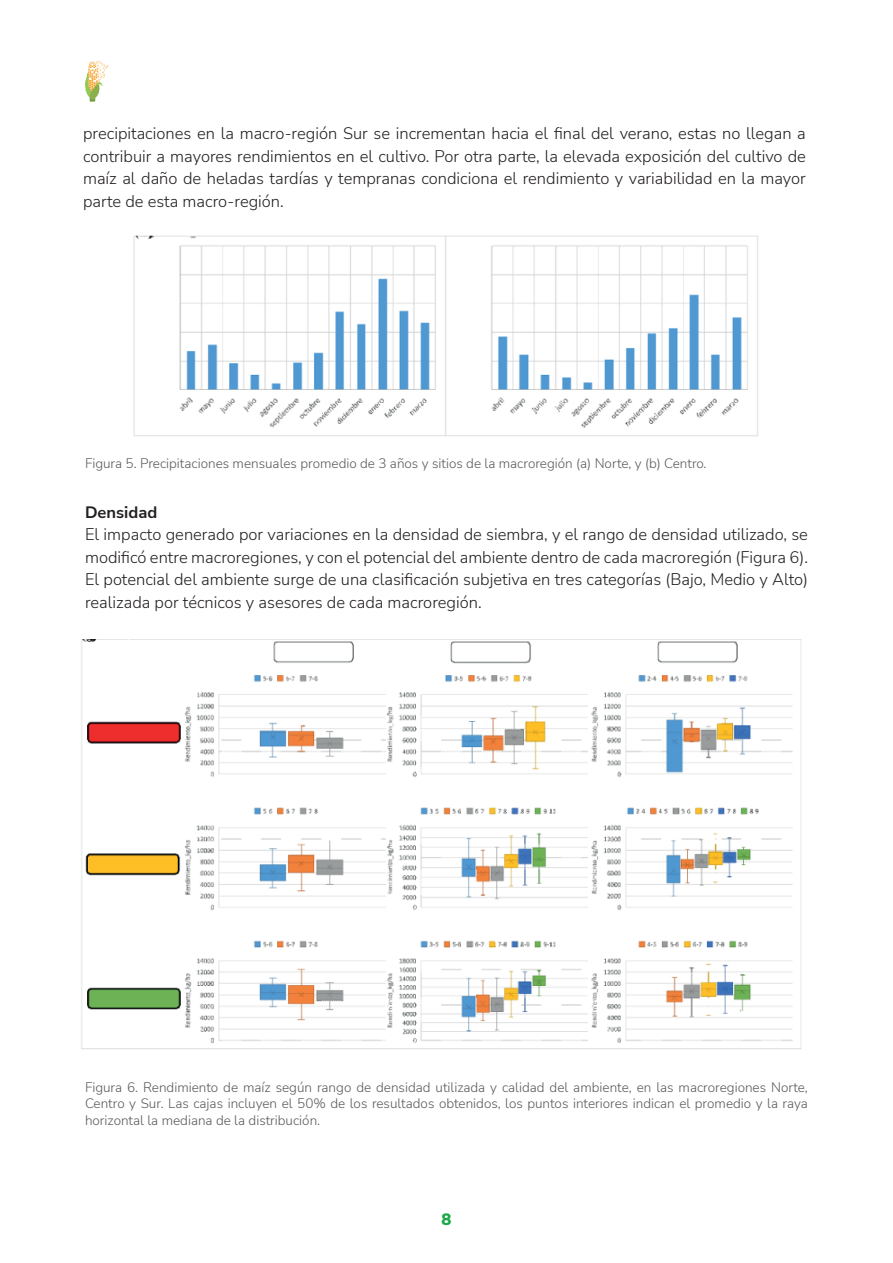
<style>
.page{position:relative;width:893px;height:1263px;background:#fff}
.page>*{position:absolute;margin:0;border:0;box-sizing:border-box;transform-origin:0 0}
.t1{font:300 16.5px/22.5px "Nunito Sans";color:#231f20;text-align:justify}
.t2{font:700 16.5px "Nunito Sans";color:#231f20}
.t3{font:900 16.5px "Nunito Sans";color:#1ca94a}
.t4{font:300 13.5px/16.5px "Nunito Sans";color:#575a5b;text-align:justify}
</style>
<div class="page">
<svg style="left:85px;top:61px;width:23px;height:41px"></svg>
<img style="left:133px;top:235px;width:625px;height:201px">
<img style="left:81px;top:639px;width:721px;height:410px">
<p class="t1" style="left:83px;top:122px;width:724px">precipitaciones en la macro-región Sur se incrementan hacia el final del verano, estas no llegan a contribuir a mayores rendimientos en el cultivo. Por otra parte, la elevada exposición del cultivo de maíz al daño de heladas tardías y tempranas condiciona el rendimiento y variabilidad en la mayor parte de esta macro-región.</p>
<p class="t4" style="left:85px;top:454px;width:623px">Figura 5. Precipitaciones mensuales promedio de 3 años y sitios de la macroregión (a) Norte, y (b) Centro.</p>
<p class="t2" style="left:85px;top:500px;width:74px">Densidad</p>
<p class="t1" style="left:85px;top:523px;width:724px">El impacto generado por variaciones en la densidad de siembra, y el rango de densidad utilizado, se modificó entre macroregiones, y con el potencial del ambiente dentro de cada macroregión (Figura 6).<br>El potencial del ambiente surge de una clasificación subjetiva en tres categorías (Bajo, Medio y Alto) realizada por técnicos y asesores de cada macroregión.</p>
<p class="t4" style="left:85px;top:1078px;width:724px">Figura 6. Rendimiento de maíz según rango de densidad utilizada y calidad del ambiente, en las macroregiones Norte, Centro y Sur. Las cajas incluyen el 50% de los resultados obtenidos, los puntos interiores indican el promedio y la raya horizontal la mediana de la distribución.</p>
<p class="t3" style="left:442px;top:1207px;width:11px">8</p>
</div>
